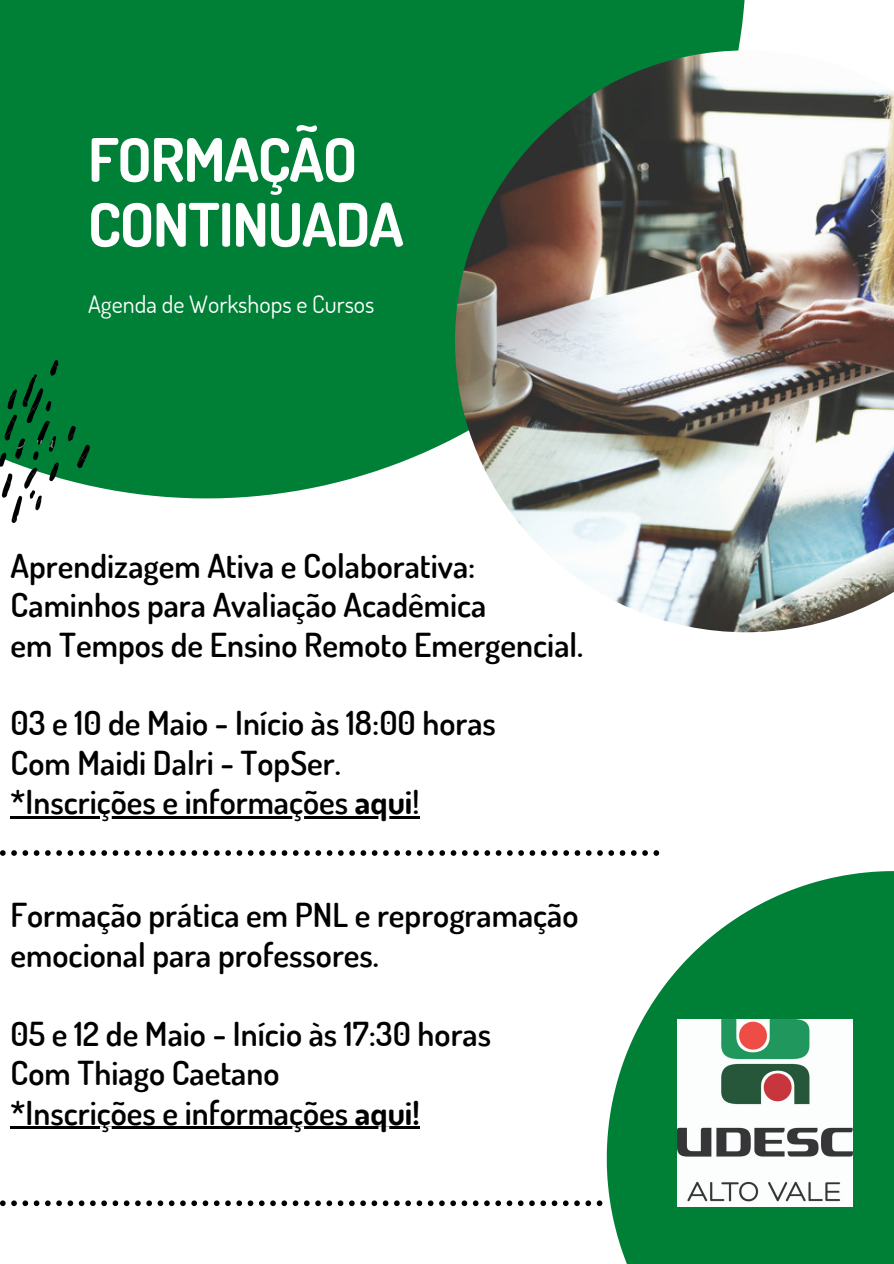
<style>
.page{position:relative;width:894px;height:1264px;background:#fff}
.page>*{position:absolute;margin:0;border:0;box-sizing:border-box;transform-origin:0 0}
.t1{font:700 60px/64.8px "Dosis";letter-spacing:-.02em;color:#fff}
.t2{font:600 33px/39.5px "Dosis";color:#000}
.t3{font:24px "Dosis";color:#fff}
.s1{font-weight:700}
</style>
<div class="page">
<div style="left:0;top:0;width:745px;height:498px;background:#008037"></div>
<img style="left:455px;top:50px;width:438px;height:582px">
<img style="left:0;top:361px;width:89px;height:162px">
<svg style="left:606px;top:871px;width:287px;height:392px;fill:#008037"></svg>
<hr style="left:11px;top:816px;width:344px;height:2px;background:#000">
<hr style="left:355px;top:816px;width:57px;height:2px;background:#000">
<svg style="left:412px;top:816px;width:7px;height:2px"></svg>
<svg style="left:0;top:850px;width:659px;height:5px"></svg>
<hr style="left:11px;top:1126px;width:344px;height:3px;background:#000">
<hr style="left:355px;top:1126px;width:64px;height:3px;background:#000">
<svg style="left:0;top:1200px;width:602px;height:5px"></svg>
<img style="left:677px;top:1019px;width:175px;height:187px">
<p class="t1" style="left:88px;top:126px;width:317px">FORMAÇÃO<br>CONTINUADA</p>
<p class="t3" style="left:88px;top:288px;width:288px">Agenda de Workshops e Cursos</p>
<p class="t2" style="left:11px;top:545px;width:466px">Aprendizagem Ativa e Colaborativa:</p>
<p class="t2" style="left:11px;top:584px;width:477px">Caminhos para Avaliação Acadêmica</p>
<p class="t2" style="left:11px;top:623px;width:574px">em Tempos de Ensino Remoto Emergencial.</p>
<p class="t2" style="left:11px;top:702px;width:486px">03 e 10 de Maio - Início às 18:00 horas</p>
<p class="t2" style="left:11px;top:742px;width:332px">Com Maidi Dalri - TopSer.</p>
<p class="t2" style="left:11px;top:781px;width:410px">*Inscrições e informações <span class="s1">aqui</span>!</p>
<p class="t2" style="left:11px;top:894px;width:569px">Formação prática em PNL e reprogramação emocional para professores.</p>
<p class="t2" style="left:11px;top:1012px;width:482px">05 e 12 de Maio - Início às 17:30 horas</p>
<p class="t2" style="left:11px;top:1052px;width:270px">Com Thiago Caetano</p>
<p class="t2" style="left:11px;top:1091px;width:410px">*Inscrições e informações <span class="s1">aqui!</span></p>
</div>
